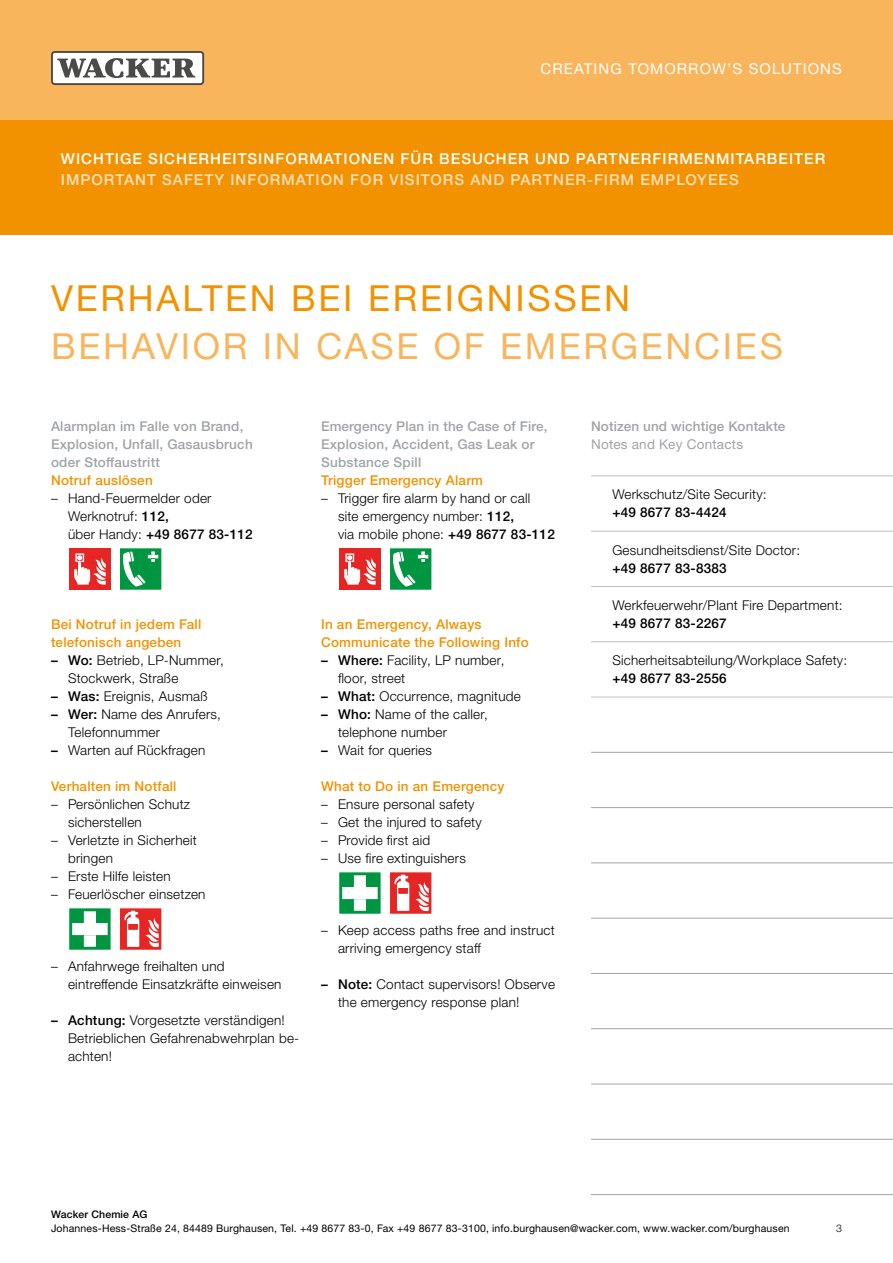
<style>
.page{position:relative;width:893px;height:1263px;background:#fff}
.page>*{position:absolute;margin:0;border:0;box-sizing:border-box;transform-origin:0 0}
.t1{font:36px "Neue Helveticafor WACKER 55";letter-spacing:.075em;color:#f9b55c}
.t2{font:36px "Neue Helveticafor WACKER 55";letter-spacing:.075em;color:#f39200}
.t3{font:15px "Neue Helveticafor WACKER 65";letter-spacing:.07em;color:#fff}
.t4{font:15px "Neue Helveticafor WACKER 65";letter-spacing:.07em;color:#fee0bc}
.t5{font:15px "Neue Helveticafor WACKER 55";letter-spacing:.075em;color:#fff}
.t6{font:13.5px/18px "Neue Helveticafor WACKER 45";letter-spacing:.015em;color:#000}
.t7{font:13.5px/18px "Neue Helveticafor WACKER 65";letter-spacing:.015em;color:#9fa4a7}
.t8{font:13.5px/18px "Neue Helveticafor WACKER 65";letter-spacing:.015em;color:#f39200}
.t9{font:13.5px "Neue Helveticafor WACKER 65";letter-spacing:.015em;color:#000}
.t10{font:13.5px "Neue Helveticafor WACKER 55";letter-spacing:.015em;color:#9fa4a7}
.t11{font:10.5px "Neue Helveticafor WACKER 55";letter-spacing:.015em;color:#000}
.t12{font:10.5px "Neue Helveticafor WACKER 65";letter-spacing:.015em;color:#000}
.t13{font:10.5px "Neue Helveticafor WACKER 45";color:#000}
.s1{font-family:"Neue Helveticafor WACKER 65"}
.s2{font-family:"Neue Helveticafor WACKER 45"}
</style>
<div class="page">
<div style="left:0;top:0;width:893px;height:234px;background:#f9b55c"></div>
<div style="left:0;top:120px;width:893px;height:114px;background:#f39200"></div>
<svg style="left:51px;top:51px;width:153px;height:34px"></svg>
<div style="left:53px;top:53px;width:149px;height:30px;background:#fff;border-radius:2px"></div>
<svg style="left:57px;top:58px;width:138px;height:20px"></svg>
<hr style="left:591px;top:476px;width:302px;height:1px;background:#bcc0c3">
<hr style="left:591px;top:531px;width:302px;height:1px;background:#bcc0c3">
<hr style="left:591px;top:586px;width:302px;height:1px;background:#bcc0c3">
<hr style="left:591px;top:641px;width:302px;height:1px;background:#bcc0c3">
<hr style="left:591px;top:697px;width:302px;height:1px;background:#bcc0c3">
<hr style="left:591px;top:752px;width:302px;height:1px;background:#9fa4a7">
<hr style="left:591px;top:807px;width:302px;height:1px;background:#9fa4a7">
<hr style="left:591px;top:863px;width:302px;height:1px;background:#9fa4a7">
<hr style="left:591px;top:918px;width:302px;height:1px;background:#9fa4a7">
<hr style="left:591px;top:973px;width:302px;height:1px;background:#9fa4a7">
<hr style="left:591px;top:1028px;width:302px;height:1px;background:#9fa4a7">
<hr style="left:591px;top:1084px;width:302px;height:1px;background:#9fa4a7">
<hr style="left:591px;top:1139px;width:302px;height:1px;background:#9fa4a7">
<hr style="left:591px;top:1194px;width:302px;height:1px;background:#9fa4a7">
<svg style="left:390px;top:548px;width:42px;height:42px"></svg>
<div style="left:339px;top:548px;width:42px;height:42px;background:#e52625"></div>
<svg style="left:344px;top:553px;width:32px;height:32px"></svg>
<svg style="left:339px;top:872px;width:43px;height:42px"></svg>
<svg style="left:390px;top:872px;width:42px;height:42px"></svg>
<svg style="left:120px;top:548px;width:42px;height:42px;background:#39ad6b"></svg>
<div style="left:69px;top:548px;width:42px;height:42px;background:#e52625"></div>
<svg style="left:74px;top:553px;width:32px;height:32px"></svg>
<svg style="left:69px;top:908px;width:43px;height:42px"></svg>
<svg style="left:120px;top:908px;width:42px;height:42px"></svg>
<p class="t5" style="left:541px;top:59px;width:303px">CREATING TOMORROW’S SOLUTIONS</p>
<p class="t3" style="left:61px;top:150px;width:766px">WICHTIGE SICHERHEITSINFORMATIONEN FÜR BESUCHER UND PARTNERFIRMENMITARBEITER</p>
<p class="t4" style="left:61px;top:171px;width:679px">IMPORTANT SAFETY INFORMATION FOR VISITORS AND PARTNER-FIRM EMPLOYEES</p>
<h1 class="t2" style="left:51px;top:276px;width:581px">VERHALTEN BEI EREIGNISSEN</h1>
<h1 class="t1" style="left:51px;top:324px;width:733px">BEHAVIOR IN CASE OF EMERGENCIES</h1>
<p class="t7" style="left:51px;top:417px;width:203px">Alarmplan im Falle von Brand,<br>Explosion, Unfall, Gasausbruch oder Stoffaustritt</p>
<p class="t8" style="left:51px;top:471px;width:103px">Notruf auslösen</p>
<p class="t6" style="left:68px;top:489px;width:145px;text-indent:-17px">– Hand-Feuermelder oder<br>Werknotruf: <span class="s1">112,</span></p>
<p class="t9" style="left:68px;top:526px;width:186px"><span class="s2">über Handy:</span> +49 8677 83-112</p>
<p class="t7" style="left:321px;top:417px;width:228px">Emergency Plan in the Case of Fire,<br>Explosion, Accident, Gas Leak or<br>Substance Spill</p>
<p class="t8" style="left:321px;top:471px;width:163px">Trigger Emergency Alarm</p>
<p class="t6" style="left:338px;top:489px;width:218px;text-indent:-17px">– Trigger fire alarm by hand or call<br>site emergency number: <span class="s1">112,<br></span>via mobile phone: <span class="s1">+49 8677 83-112</span></p>
<p class="t8" style="left:51px;top:615px;width:152px">Bei Notruf in jedem Fall telefonisch angeben</p>
<p class="t6" style="left:68px;top:651px;width:157px;text-indent:-17px"><span class="s1">– Wo:</span> Betrieb, LP-Nummer,<br>Stockwerk, Straße</p>
<p class="t6" style="left:51px;top:687px;width:158px"><span class="s1">– Was:</span> Ereignis, Ausmaß</p>
<p class="t6" style="left:68px;top:705px;width:154px;text-indent:-17px"><span class="s1">– Wer:</span> Name des Anrufers,<br>Telefonnummer</p>
<p class="t6" style="left:51px;top:741px;width:156px"><span class="s1">–</span> Warten auf Rückfragen</p>
<p class="t8" style="left:51px;top:777px;width:127px">Verhalten im Notfall</p>
<p class="t6" style="left:68px;top:795px;width:124px;text-indent:-17px">– Persönlichen Schutz sicherstellen</p>
<p class="t6" style="left:68px;top:831px;width:130px;text-indent:-17px">– Verletzte in Sicherheit bringen</p>
<p class="t6" style="left:51px;top:867px;width:121px">– Erste Hilfe leisten</p>
<p class="t6" style="left:51px;top:885px;width:156px">– Feuerlöscher einsetzen</p>
<p class="t6" style="left:68px;top:957px;width:215px;text-indent:-17px">– Anfahrwege freihalten und eintreffende Einsatzkräfte einweisen</p>
<p class="t6" style="left:68px;top:1011px;width:233px;text-indent:-17px"><span class="s1">– Achtung:</span> Vorgesetzte verständigen!<br>Betrieblichen Gefahrenabwehrplan be&shy;achten!</p>
<p class="t8" style="left:321px;top:615px;width:209px">In an Emergency, Always<br>Communicate the Following Info</p>
<p class="t6" style="left:338px;top:651px;width:168px;text-indent:-17px"><span class="s1">– Where:</span> Facility, LP number, floor, street</p>
<p class="t6" style="left:321px;top:687px;width:201px"><span class="s1">– What:</span> Occurrence, magnitude</p>
<p class="t6" style="left:338px;top:705px;width:151px;text-indent:-17px"><span class="s1">– Who:</span> Name of the caller, telephone number</p>
<p class="t6" style="left:321px;top:741px;width:112px"><span class="s1">–</span> Wait for queries</p>
<p class="t8" style="left:321px;top:777px;width:185px">What to Do in an Emergency</p>
<p class="t6" style="left:321px;top:795px;width:155px">– Ensure personal safety</p>
<p class="t6" style="left:321px;top:813px;width:162px">– Get the injured to safety</p>
<p class="t6" style="left:321px;top:831px;width:111px">– Provide first aid</p>
<p class="t6" style="left:321px;top:849px;width:146px">– Use fire extinguishers</p>
<p class="t6" style="left:338px;top:921px;width:218px;text-indent:-17px">– Keep access paths free and instruct arriving emergency staff</p>
<p class="t6" style="left:338px;top:975px;width:219px;text-indent:-17px"><span class="s1">– Note:</span> Contact supervisors! Observe the emergency response plan!</p>
<p class="t7" style="left:591px;top:417px;width:196px">Notizen und wichtige Kontakte</p>
<p class="t10" style="left:591px;top:435px;width:154px">Notes and Key Contacts</p>
<p class="t6" style="left:612px;top:485px;width:156px">Werkschutz/Site Security:</p>
<p class="t9" style="left:612px;top:504px;width:116px">+49 8677 83-4424</p>
<p class="t6" style="left:612px;top:541px;width:189px">Gesundheitsdienst/Site Doctor:</p>
<p class="t9" style="left:612px;top:560px;width:116px">+49 8677 83-8383</p>
<p class="t6" style="left:612px;top:596px;width:232px">Werkfeuerwehr/Plant Fire Department:</p>
<p class="t9" style="left:612px;top:615px;width:116px">+49 8677 83-2267</p>
<p class="t6" style="left:612px;top:651px;width:236px">Sicherheitsabteilung/Workplace Safety:</p>
<p class="t9" style="left:612px;top:670px;width:116px">+49 8677 83-2556</p>
<p class="t12" style="left:51px;top:1208px;width:98px">Wacker Chemie AG</p>
<p class="t11" style="left:51px;top:1221px;width:740px">Johannes-Hess-Straße 24, 84489 Burghausen, Tel. +49 8677 83-0, Fax +49 8677 83-3100, info.burghausen@wacker.com, www.wacker.com/burghausen</p>
<p class="t13" style="left:836px;top:1221px;width:7px">3</p>
</div>
